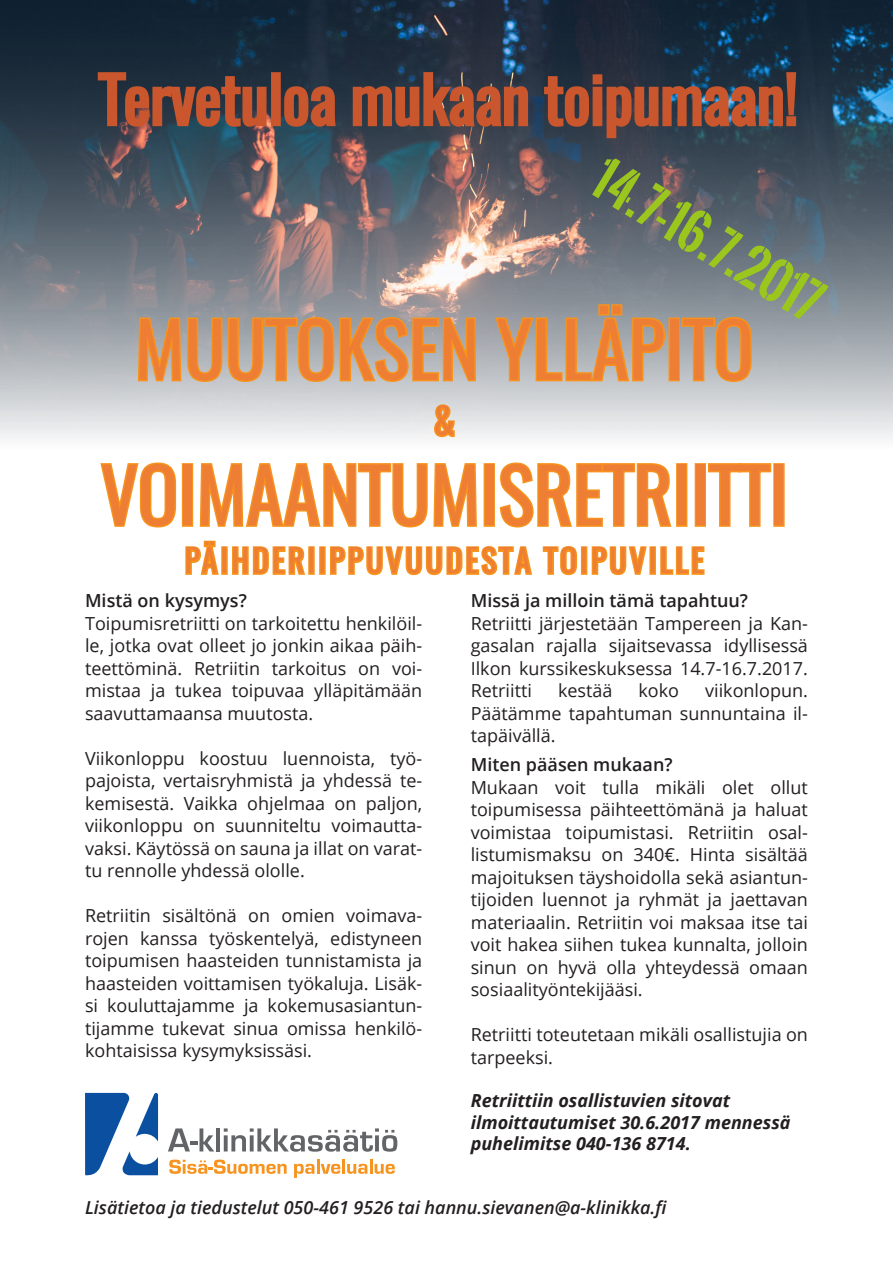
<style>
.page{position:relative;width:893px;height:1263px;background:#fff}
.page>*{position:absolute;margin:0;border:0;box-sizing:border-box;transform-origin:0 0}
.t1{font:75px "Oswald";color:#ee7e33}
.t2{font:63px "Oswald";color:#c9562c}
.t3{font:700 49.5px "Oswald Stencil";color:#9ac61e}
.t4{font:36px "Oswald";color:#ee7e33}
.t5{font:31.5px "Oswald";letter-spacing:.1em;color:#ee7e33}
.t6{font:18px/22.5px "Open Sans";color:#231f20;text-align:justify}
.t7{font:italic 700 18px "Open Sans";color:#231f20}
.t8{font:italic 600 18px "Open Sans";color:#231f20}
.t9{font:600 18px "Open Sans";color:#231f20}
</style>
<div class="page">
<img style="left:0;top:0;width:893px;height:440px">
<svg style="left:136px;top:311px;width:341px;height:73px"></svg>
<svg style="left:493px;top:303px;width:174px;height:80px"></svg>
<div style="left:668px;top:318px;width:12px;height:63px;border:3px solid #f7931d"></div>
<svg style="left:680px;top:315px;width:73px;height:69px"></svg>
<svg style="left:432px;top:402px;width:25px;height:37px"></svg>
<svg style="left:100px;top:462px;width:77px;height:66px"></svg>
<div style="left:182px;top:463px;width:11px;height:64px;border:3px solid #f7931d"></div>
<svg style="left:199px;top:463px;width:278px;height:65px"></svg>
<div style="left:484px;top:463px;width:11px;height:64px;border:3px solid #f7931d"></div>
<svg style="left:499px;top:462px;width:173px;height:66px"></svg>
<div style="left:676px;top:463px;width:11px;height:64px;border:3px solid #f7931d"></div>
<div style="left:695px;top:463px;width:11px;height:64px;border:3px solid #f7931d"></div>
<svg style="left:708px;top:463px;width:64px;height:64px"></svg>
<div style="left:773px;top:463px;width:12px;height:64px;border:3px solid #f7931d"></div>
<svg style="left:185px;top:540px;width:34px;height:35px"></svg>
<div style="left:221px;top:546px;width:7px;height:29px;border:3px solid #f7931d"></div>
<svg style="left:232px;top:546px;width:74px;height:29px"></svg>
<div style="left:308px;top:546px;width:7px;height:29px;border:3px solid #f7931d"></div>
<div style="left:319px;top:546px;width:7px;height:29px;border:3px solid #f7931d"></div>
<svg style="left:330px;top:546px;width:202px;height:30px"></svg>
<svg style="left:542px;top:546px;width:36px;height:30px"></svg>
<div style="left:581px;top:546px;width:6px;height:29px;border:3px solid #f7931d"></div>
<svg style="left:591px;top:546px;width:56px;height:30px"></svg>
<div style="left:649px;top:546px;width:7px;height:29px;border:3px solid #f7931d"></div>
<svg style="left:660px;top:546px;width:45px;height:29px"></svg>
<svg style="left:85px;top:1093px;width:73px;height:83px"></svg>
<svg style="left:168px;top:1128px;width:46px;height:23px"></svg>
<hr style="left:216px;top:1128px;width:4px;height:23px;background:#626467">
<svg style="left:224px;top:1128px;width:173px;height:24px"></svg>
<svg style="left:169px;top:1159px;width:118px;height:15px"></svg>
<svg style="left:294px;top:1160px;width:46px;height:18px"></svg>
<hr style="left:342px;top:1160px;width:3px;height:14px;background:#f79420">
<svg style="left:347px;top:1160px;width:48px;height:14px"></svg>
<svg style="left:96px;top:71px;width:172px;height:66px"></svg>
<div style="left:271px;top:72px;width:10px;height:54px;border:3px solid #c9562c"></div>
<svg style="left:282px;top:84px;width:55px;height:122px"></svg>
<svg style="left:351px;top:71px;width:179px;height:135px"></svg>
<svg style="left:543px;top:71px;width:255px;height:135px"></svg>
<p class="t2" style="left:99px;top:55px;width:700px">Tervetuloa mukaan toipumaan!</p>
<p class="t3" style="left:617px;top:143px;width:258px;rotate:31deg">14.7-16.7.2017</p>
<p class="t1" style="left:135px;top:297px;width:620px">MUUTOKSEN YLLÄPITO</p>
<p class="t4" style="left:433px;top:396px;width:23px">&amp;</p>
<p class="t1" style="left:101px;top:443px;width:689px">VOIMAANTUMISRETRIITTI</p>
<p class="t5" style="left:185px;top:539px;width:520px">PÄIHDERIIPPUVUUDESTA TOIPUVILLE</p>
<p class="t9" style="left:85px;top:588px;width:163px">Mistä on kysymys?</p>
<p class="t6" style="left:85px;top:611px;width:339px">Toipumisretriitti on tarkoitettu henkilöil&shy;le, jotka ovat olleet jo jonkin aikaa päih&shy;teettöminä. Retriitin tarkoitus on voi&shy;mistaa ja tukea toipuvaa ylläpitämään saavuttamaansa muutosta.</p>
<p class="t6" style="left:85px;top:746px;width:339px">Viikonloppu koostuu luennoista, työ&shy;pajoista, vertaisryhmistä ja yhdessä te&shy;kemisestä. Vaikka ohjelmaa on paljon, viikonloppu on suunniteltu voimautta&shy;vaksi. Käytössä on sauna ja illat on varat&shy;tu rennolle yhdessä ololle.</p>
<p class="t6" style="left:85px;top:904px;width:339px">Retriitin sisältönä on omien voimava&shy;rojen kanssa työskentelyä, edistyneen toipumisen haasteiden tunnistamista ja haasteiden voittamisen työkaluja. Lisäk&shy;si kouluttajamme ja kokemusasiantun&shy;tijamme tukevat sinua omissa henkilö&shy;kohtaisissa kysymyksissäsi.</p>
<p class="t9" style="left:471px;top:588px;width:279px">Missä ja milloin tämä tapahtuu?</p>
<p class="t6" style="left:471px;top:611px;width:339px">Retriitti järjestetään Tampereen ja Kan&shy;gasalan rajalla sijaitsevassa idyllisessä Ilkon kurssikeskuksessa 14.7-16.7.2017.<br>Retriitti</p>
<p class="t6" style="left:471px;top:679px;width:339px;text-indent:234px">viikonlopun.<br>Päätämme tapahtuman sunnuntaina il&shy;tapäivällä.</p>
<p class="t6" style="left:558px;top:679px;width:56px">kestää</p>
<p class="t6" style="left:638px;top:679px;width:42px">koko</p>
<p class="t9" style="left:471px;top:752px;width:203px">Miten pääsen mukaan?</p>
<p class="t6" style="left:471px;top:776px;width:339px">Mukaan voit tulla mikäli olet ollut toipumisessa päihteettömänä ja haluat voimistaa toipumistasi. Retriitin osal&shy;listumismaksu on 340€. Hinta sisältää majoituksen täyshoidolla sekä asiantun&shy;tijoiden luennot ja ryhmät ja jaettavan materiaalin. Retriitin voi maksaa itse tai voit hakea siihen tukea kunnalta, jolloin sinun on hyvä olla yhteydessä omaan sosiaalityöntekijääsi.</p>
<p class="t6" style="left:471px;top:1023px;width:339px">Retriitti toteutetaan mikäli osallistujia on tarpeeksi.</p>
<p class="t7" style="left:471px;top:1088px;width:261px">Retriittiin osallistuvien sitovat</p>
<p class="t7" style="left:471px;top:1109px;width:321px">ilmoittautumiset 30.6.2017 mennessä</p>
<p class="t7" style="left:471px;top:1131px;width:222px">puhelimitse 040-136 8714.</p>
<p class="t8" style="left:85px;top:1195px;width:585px">Lisätietoa ja tiedustelut 050-461 9526 tai hannu.sievanen@a-klinikka.fi</p>
</div>
